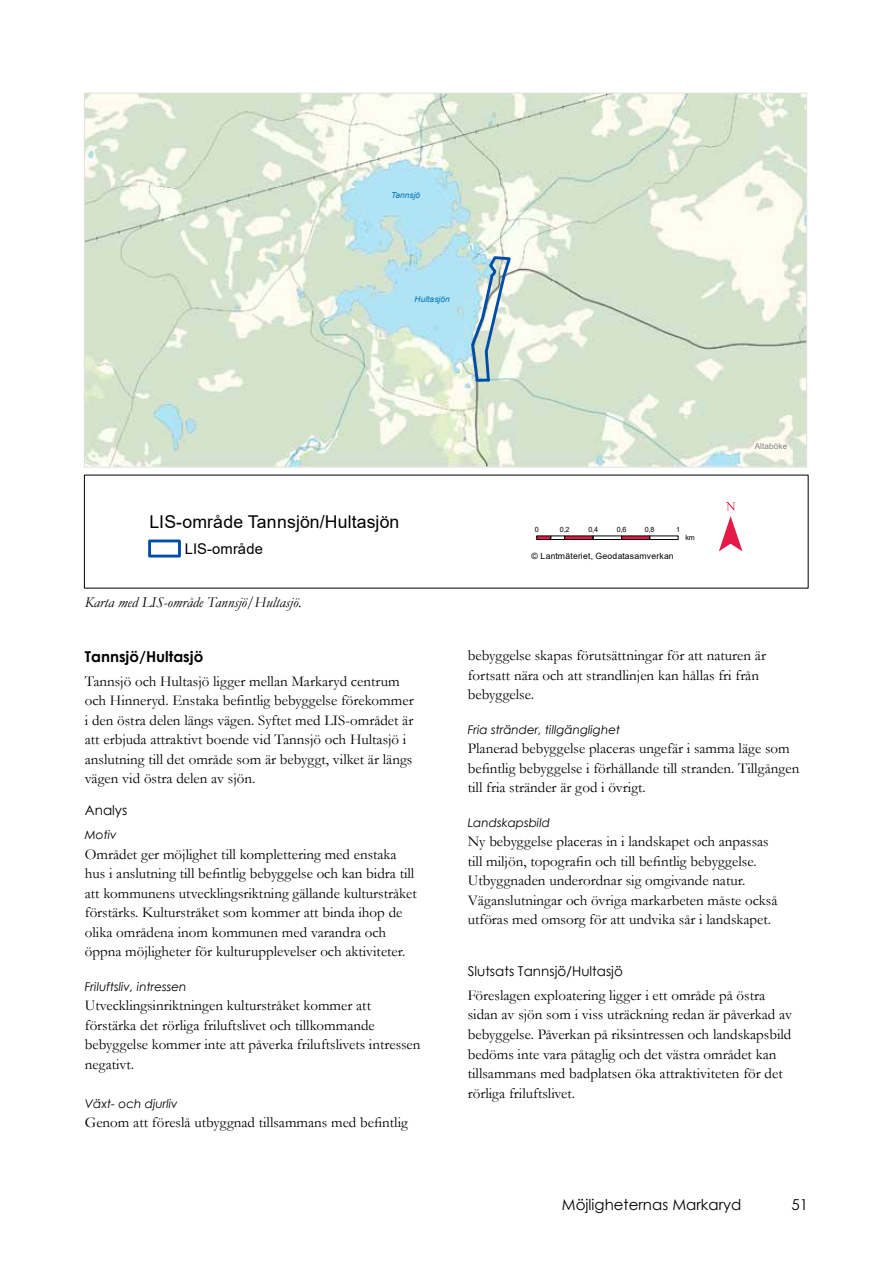
<style>
.page{position:relative;width:893px;height:1263px;background:#fff}
.page>*{position:absolute;margin:0;border:0;box-sizing:border-box;transform-origin:0 0}
.t1{font:71.7px "ESRI North";color:#e51b47}
.t2{font:17.7px "Arial";letter-spacing:.01em;color:#000}
.t3{font:15px/19.5px "Garamond";color:#000}
.t4{font:italic 15px "Garamond";color:#000}
.t5{font:15px "Century Gothic";color:#000}
.t6{font:700 15px "Century Gothic";color:#000}
.t7{font:14.7px "Arial";letter-spacing:.005em;color:#000}
.t8{font:13.5px "Century Gothic";color:#000}
.t9{font:italic 12px "Century Gothic";color:#000}
.t10{font:8.7px "Arial";letter-spacing:.025em;color:#000}
.t11{font:italic 8.25px "Arial";letter-spacing:.01em;color:#0073b0}
.t12{font:8.25px "Arial";letter-spacing:.01em;color:#828282}
.t13{font:7.2px "Arial";color:#000}
</style>
<div class="page">
<svg style="left:84px;top:92px;width:723px;height:376px;background:#d8e6d5"></svg>
<svg style="left:536px;top:535px;width:14px;height:5px"></svg>
<div style="left:550px;top:535px;width:15px;height:5px;border:1px solid #000"></div>
<svg style="left:564px;top:535px;width:29px;height:5px"></svg>
<div style="left:593px;top:535px;width:29px;height:5px;border:1px solid #000"></div>
<svg style="left:621px;top:535px;width:28px;height:5px"></svg>
<div style="left:649px;top:535px;width:29px;height:5px;border:1px solid #000"></div>
<div style="left:148px;top:539px;width:33px;height:18px;border:3px solid #004da8"></div>
<p class="t11" style="left:391px;top:190px;width:31px">Tannsjö</p>
<p class="t11" style="left:415px;top:294px;width:37px">Hultasjön</p>
<p class="t2" style="left:150px;top:509px;width:251px">LIS-område Tannsjön/Hultasjön</p>
<p class="t7" style="left:185px;top:539px;width:80px">LIS-område</p>
<p class="t4" style="left:85px;top:592px;width:218px">Karta med LIS-område Tannsjö/Hultasjö.</p>
<p class="t6" style="left:85px;top:645px;width:120px">Tannsjö/Hultasjö</p>
<p class="t3" style="left:85px;top:671px;width:330px">Tannsjö och Hultasjö ligger mellan Markaryd centrum och Hinneryd. Enstaka befintlig bebyggelse förekommer i den östra delen längs vägen. Syftet med LIS-området är att erbjuda attraktivt boende vid Tannsjö och Hultasjö i anslutning till det område som är bebyggt, vilket är längs vägen vid östra delen av sjön.</p>
<p class="t8" style="left:85px;top:801px;width:44px">Analys</p>
<p class="t9" style="left:85px;top:826px;width:34px">Motiv</p>
<p class="t3" style="left:85px;top:844px;width:333px">Området ger möjlighet till komplettering med enstaka hus i anslutning till befintlig bebyggelse och kan bidra till att kommunens utvecklingsriktning gällande kulturstråket förstärks. Kulturstråket som kommer att binda ihop de olika områdena inom kommunen med varandra och öppna möjligheter för kulturupplevelser och aktiviteter.</p>
<p class="t9" style="left:85px;top:978px;width:103px">Friluftsliv, intressen</p>
<p class="t3" style="left:85px;top:995px;width:337px">Utvecklingsinriktningen kulturstråket kommer att förstärka det rörliga friluftslivet och tillkommande bebyggelse kommer inte att påverka friluftslivets intressen negativt.</p>
<p class="t9" style="left:85px;top:1095px;width:95px">Växt- och djurliv</p>
<p class="t3" style="left:85px;top:1112px;width:325px">Genom att föreslå utbyggnad tillsammans med befintlig</p>
<p class="t13" style="left:535px;top:524px;width:6px">0</p>
<p class="t13" style="left:560px;top:524px;width:11px">0,2</p>
<p class="t13" style="left:588px;top:524px;width:11px">0,4</p>
<p class="t13" style="left:617px;top:524px;width:11px">0,6</p>
<p class="t13" style="left:645px;top:524px;width:11px">0,8</p>
<p class="t13" style="left:676px;top:524px;width:6px">1</p>
<p class="t13" style="left:685px;top:532px;width:11px">km</p>
<p class="t10" style="left:532px;top:550px;width:143px">© Lantmäteriet, Geodatasamverkan</p>
<p class="t12" style="left:755px;top:440px;width:34px">Altaböke</p>
<h1 class="t1" style="left:719px;top:485px;width:25px">¯</h1>
<p class="t3" style="left:468px;top:646px;width:300px">bebyggelse skapas förutsättningar för att naturen är fortsatt nära och att strandlinjen kan hållas fri från bebyggelse.</p>
<p class="t9" style="left:468px;top:721px;width:154px">Fria stränder, tillgänglighet</p>
<p class="t3" style="left:468px;top:739px;width:333px">Planerad bebyggelse placeras ungefär i samma läge som befintlig bebyggelse i förhållande till stranden. Tillgången till fria stränder är god i övrigt.</p>
<p class="t9" style="left:468px;top:814px;width:84px">Landskapsbild</p>
<p class="t3" style="left:468px;top:832px;width:311px">Ny bebyggelse placeras in i landskapet och anpassas till miljön, topografin och till befintlig bebyggelse.<br>Utbyggnaden underordnar sig omgivande natur.<br>Väganslutningar och övriga markarbeten måste också utföras med omsorg för att undvika sår i landskapet.</p>
<p class="t8" style="left:468px;top:962px;width:157px">Slutsats Tannsjö/Hultasjö</p>
<p class="t3" style="left:468px;top:985px;width:326px">Föreslagen exploatering ligger i ett område på östra sidan av sjön som i viss uträckning redan är påverkad av bebyggelse. Påverkan på riksintressen och landskapsbild bedöms inte vara påtaglig och det västra området kan tillsammans med badplatsen öka attraktiviteten för det rörliga friluftslivet.</p>
<p class="t5" style="left:562px;top:1194px;width:181px">Möjligheternas Markaryd</p>
<p class="t5" style="left:791px;top:1194px;width:18px">51</p>
</div>
